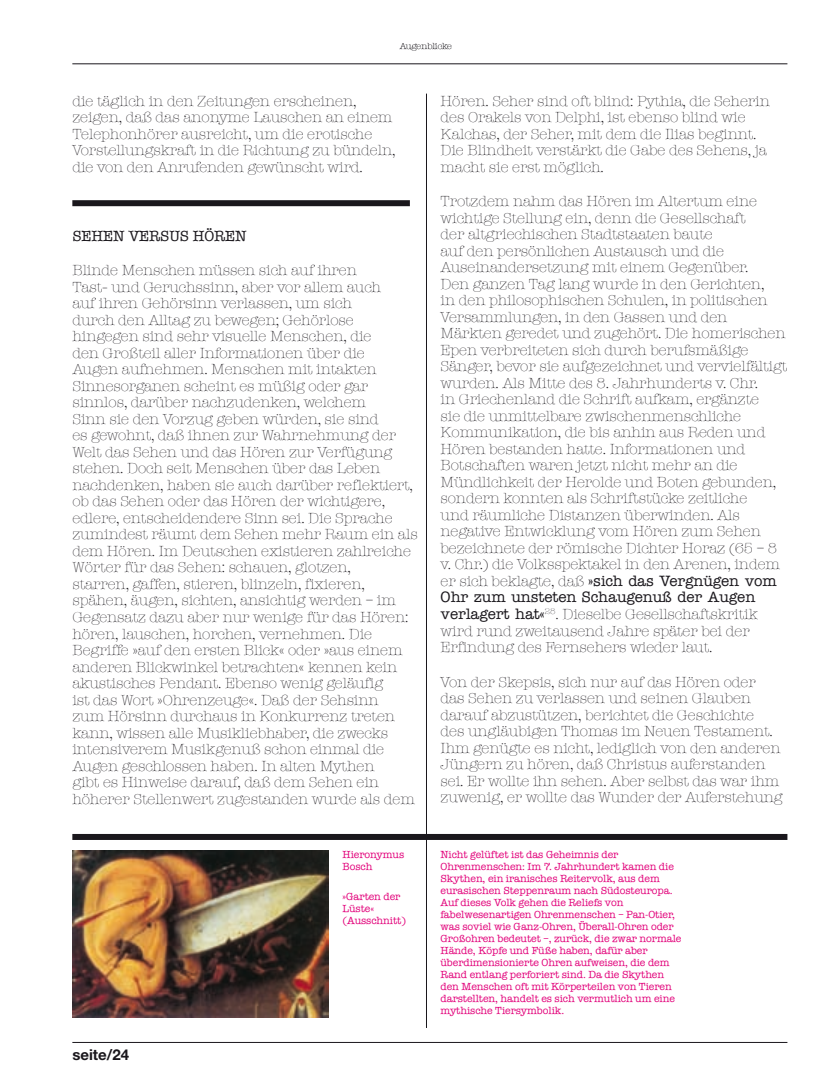
<style>
.page{position:relative;width:830px;height:1085px;background:#fff}
.page>*{position:absolute;margin:0;border:0;box-sizing:border-box;transform-origin:0 0}
.t1{font:300 15px/16.5px "American Typewriter";letter-spacing:-.005em;color:#1a171c}
.t2{font:15px "American Typewriter";color:#1a171c}
.t3{font:700 15px "Helvetica Neue";color:#1a171c}
.t4{font:10.5px/12px "American Typewriter";letter-spacing:-.005em;color:#e2007a}
.t5{font:300 9px "American Typewriter";letter-spacing:-.005em;color:#1a171c}
.s1{font-weight:500}
</style>
<div class="page">
<hr style="left:72px;top:64px;width:715px;height:1px;background:#1a171c">
<hr style="left:72px;top:1041px;width:715px;height:1px;background:#1a171c">
<hr style="left:426px;top:94px;width:1px;height:933px;background:#1a171c">
<div style="left:72px;top:833px;width:715px;height:6px;background:#1a171c"></div>
<div style="left:72px;top:200px;width:337px;height:6px;background:#1a171c"></div>
<img style="left:72px;top:850px;width:257px;height:167px">
<p class="t5" style="left:399px;top:40px;width:54px">Augenblicke</p>
<p class="t1" style="left:72px;top:93px;width:324px">die täglich in den Zeitungen erscheinen, zeigen, daß das anonyme Lauschen an einem Telephonhörer ausreicht, um die erotische Vorstellungskraft in die Richtung zu bündeln, die von den Anrufenden gewünscht wird.</p>
<p class="t2" style="left:72px;top:227px;width:21px">Sehen</p>
<p class="t2" style="left:128px;top:227px;width:11px">versus</p>
<p class="t2" style="left:193px;top:227px;width:24px">Hören</p>
<p class="t1" style="left:72px;top:262px;width:347px">Blinde Menschen müssen sich auf ihren<br>Tast- und Geruchssinn, aber vor allem auch<br>auf ihren Gehörsinn verlassen, um sich<br>durch den Alltag zu bewegen; Gehörlose hingegen sind sehr visuelle Menschen, die<br>den Großteil aller Informationen über die<br>Augen aufnehmen. Menschen mit intakten Sinnesorganen scheint es müßig oder gar sinnlos, darüber nachzudenken, welchem<br>Sinn sie den Vorzug geben würden, sie sind<br>es gewohnt, daß ihnen zur Wahrnehmung der Welt das Sehen und das Hören zur Verfügung stehen. Doch seit Menschen über das Leben nachdenken, haben sie auch darüber reflektiert, ob das Sehen oder das Hören der wichtigere, edlere, entscheidendere Sinn sei. Die Sprache zumindest räumt dem Sehen mehr Raum ein als dem Hören. Im Deutschen existieren zahlreiche Wörter für das Sehen: schauen, glotzen,<br>starren, gaffen, stieren, blinzeln, fixieren, spähen, äugen, sichten, ansichtig werden – im Gegensatz dazu aber nur wenige für das Hören: hören, lauschen, horchen, vernehmen. Die Begriffe »auf den ersten Blick« oder »aus einem anderen Blickwinkel betrachten« kennen kein akustisches Pendant. Ebenso wenig geläufig<br>ist das Wort »Ohrenzeuge«. Daß der Sehsinn<br>zum Hörsinn durchaus in Konkurrenz treten kann, wissen alle Musikliebhaber, die zwecks intensiverem Musikgenuß schon einmal die Augen geschlossen haben. In alten Mythen<br>gibt es Hinweise darauf, daß dem Sehen ein höherer Stellenwert zugestanden wurde als dem</p>
<p class="t3" style="left:72px;top:1044px;width:50px">seite/24</p>
<p class="t4" style="left:342px;top:848px;width:63px">Hieronymus<br>Bosch</p>
<p class="t4" style="left:342px;top:890px;width:65px">»Garten der<br>Lüste« (Ausschnitt)</p>
<p class="t1" style="left:440px;top:93px;width:331px">Hören. Seher sind oft blind: Pythia, die Seherin des Orakels von Delphi, ist ebenso blind wie Kalchas, der Seher, mit dem die Ilias beginnt.<br>Die Blindheit verstärkt die Gabe des Sehens, ja macht sie erst möglich.</p>
<p class="t1" style="left:440px;top:193px;width:348px">Trotzdem nahm das Hören im Altertum eine wichtige Stellung ein, denn die Gesellschaft<br>der altgriechischen Stadtstaaten baute<br>auf den persönlichen Austausch und die Auseinandersetzung mit einem Gegenüber.<br>Den ganzen Tag lang wurde in den Gerichten,<br>in den philosophischen Schulen, in politischen Versammlungen, in den Gassen und den Märkten geredet und zugehört. Die homerischen Epen verbreiteten sich durch berufsmäßige Sänger, bevor sie aufgezeichnet und vervielfältigt wurden. Als Mitte des 8. Jahrhunderts v. Chr.<br>in Griechenland die Schrift aufkam, ergänzte<br>sie die unmittelbare zwischenmenschliche Kommunikation, die bis anhin aus Reden und Hören bestanden hatte. Informationen und Botschaften waren jetzt nicht mehr an die Mündlichkeit der Herolde und Boten gebunden, sondern konnten als Schriftstücke zeitliche<br>und räumliche Distanzen überwinden. Als negative Entwicklung vom Hören zum Sehen bezeichnete der römische Dichter Horaz (65 – 8 v. Chr.) die Volksspektakel in den Arenen, indem er sich beklagte, daß <span class="s1">»sich das Vergnügen vom Ohr zum unsteten Schaugenuß der Augen verlagert hat«</span><sup>28</sup>. Dieselbe Gesellschaftskritik wird rund zweitausend Jahre später bei der Erfindung des Fernsehers wieder laut.</p>
<p class="t1" style="left:440px;top:673px;width:343px">Von der Skepsis, sich nur auf das Hören oder das Sehen zu verlassen und seinen Glauben darauf abzustützen, berichtet die Geschichte<br>des ungläubigen Thomas im Neuen Testament.<br>Ihm genügte es nicht, lediglich von den anderen Jüngern zu hören, daß Christus auferstanden sei. Er wollte ihn sehen. Aber selbst das war ihm zuwenig, er wollte das Wunder der Auferstehung</p>
<p class="t4" style="left:440px;top:848px;width:242px">Nicht gelüftet ist das Geheimnis der Ohrenmenschen: Im 7. Jahrhundert kamen die Skythen, ein iranisches Reitervolk, aus dem eurasischen Steppenraum nach Südosteuropa.<br>Auf dieses Volk gehen die Reliefs von fabelwesenartigen Ohrenmenschen – Pan-Otier, was soviel wie Ganz-Ohren, Überall-Ohren oder Großohren bedeutet –, zurück, die zwar normale Hände, Köpfe und Füße haben, dafür aber überdimensionierte Ohren aufweisen, die dem Rand entlang perforiert sind. Da die Skythen den Menschen oft mit Körperteilen von Tieren darstellten, handelt es sich vermutlich um eine mythische Tiersymbolik.</p>
</div>
